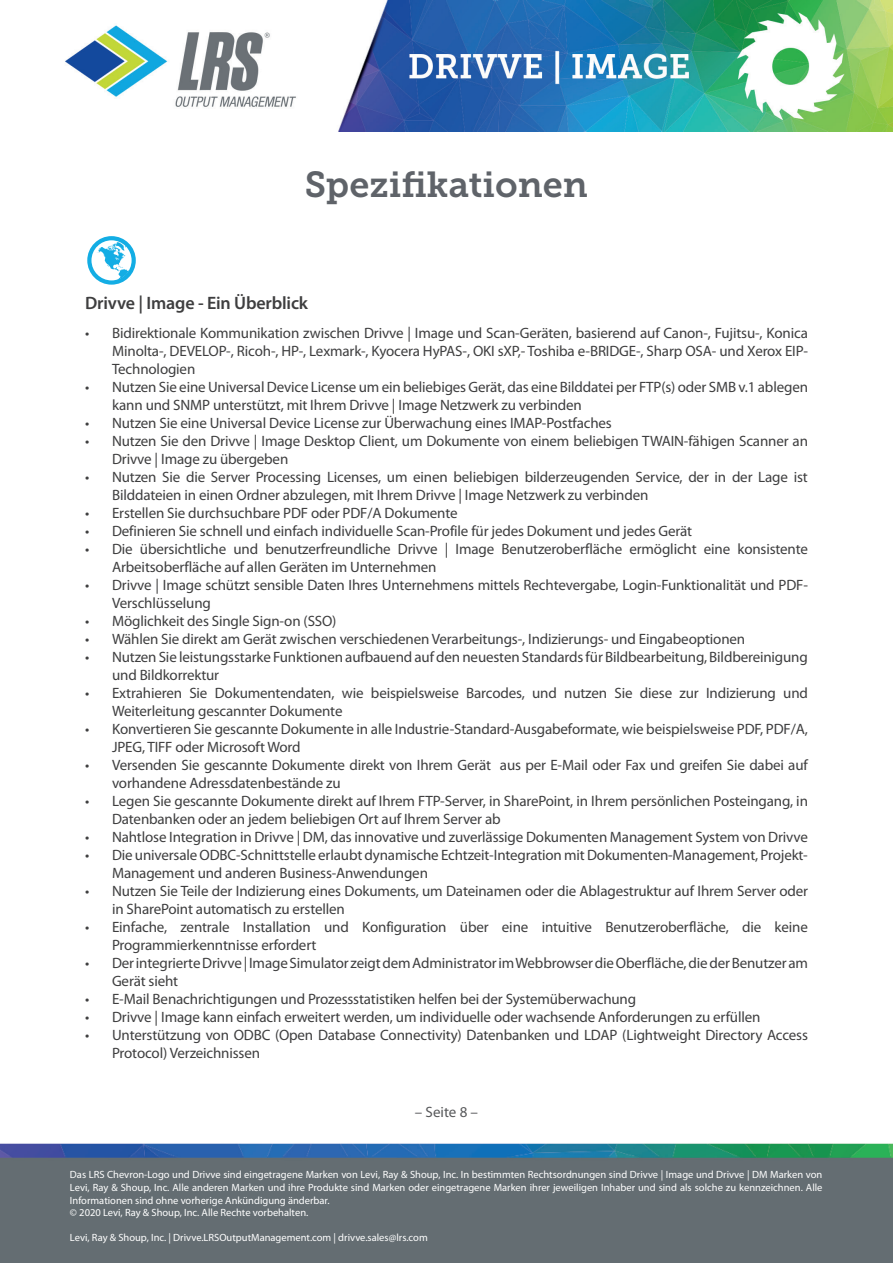
<style>
.page{position:relative;width:893px;height:1263px;background:#fff}
.page>*{position:absolute;margin:0;border:0;box-sizing:border-box;transform-origin:0 0}
.t1{font:36px "Museo Slab 700";color:#5f6369}
.t2{font:600 18px "Myriad Pro";letter-spacing:-.01em;color:#3e3e3f}
.t3{font:15px/18px "Myriad Pro";letter-spacing:-.01em;color:#3e3e3f}
.t4{font:15px "Myriad Pro";color:#57585a}
.t5{font:10.5px/12.6px "Myriad Pro";color:#fff}
</style>
<div class="page">
<img style="left:65px;top:1px;width:828px;height:130px">
<img style="left:0;top:1143px;width:893px;height:120px">
<div style="left:87px;top:236px;width:49px;height:49px;border:4px solid #13ade4;border-radius:50%"></div>
<svg style="left:95px;top:239px;width:38px;height:41px"></svg>
<h1 class="t1" style="left:305px;top:164px;width:285px">Spezifikationen</h1>
<p class="t2" style="left:85px;top:293px;width:225px">Drivve | Image - Ein Überblick</p>
<p class="t3" style="left:112px;top:324px;width:697px;text-align:justify;text-indent:-27px">• Bidirektionale Kommunikation zwischen Drivve | Image und Scan-Geräten, basierend auf Canon-, Fujitsu-, Konica Minolta-, DEVELOP-, Ricoh-, HP-, Lexmark-, Kyocera HyPAS-, OKI sXP,- Toshiba e-BRIDGE-, Sharp OSA- und Xerox EIP-Technologien</p>
<p class="t3" style="left:112px;top:378px;width:697px;text-indent:-27px">• Nutzen Sie eine Universal Device License um ein beliebiges Gerät, das eine Bilddatei per FTP(s) oder SMB v.1 ablegen kann und SNMP unterstützt, mit Ihrem Drivve | Image Netzwerk zu verbinden</p>
<p class="t3" style="left:85px;top:414px;width:528px">• Nutzen Sie eine Universal Device License zur Überwachung eines IMAP-Postfaches</p>
<p class="t3" style="left:112px;top:432px;width:697px;text-indent:-27px">• Nutzen Sie den Drivve | Image Desktop Client, um Dokumente von einem beliebigen TWAIN-fähigen Scanner an<br>Drivve | Image zu übergeben</p>
<p class="t3" style="left:112px;top:468px;width:697px;text-indent:-27px">• Nutzen Sie die Server Processing Licenses, um einen beliebigen bilderzeugenden Service, der in der Lage ist<br>Bilddateien in einen Ordner abzulegen, mit Ihrem Drivve | Image Netzwerk zu verbinden</p>
<p class="t3" style="left:85px;top:504px;width:374px">• Erstellen Sie durchsuchbare PDF oder PDF/A Dokumente</p>
<p class="t3" style="left:85px;top:522px;width:609px">• Definieren Sie schnell und einfach individuelle Scan-Profile für jedes Dokument und jedes Gerät</p>
<p class="t3" style="left:112px;top:540px;width:697px;text-indent:-27px">• Die übersichtliche und benutzerfreundliche Drivve | Image Benutzeroberfläche ermöglicht eine konsistente<br>Arbeitsoberfläche auf allen Geräten im Unternehmen</p>
<p class="t3" style="left:112px;top:576px;width:697px;text-indent:-27px">• Drivve | Image schützt sensible Daten Ihres Unternehmens mittels Rechtevergabe, Login-Funktionalität und PDF-<br>Verschlüsselung</p>
<p class="t3" style="left:85px;top:612px;width:253px">• Möglichkeit des Single Sign-on (SSO)</p>
<p class="t3" style="left:85px;top:630px;width:662px">• Wählen Sie direkt am Gerät zwischen verschiedenen Verarbeitungs-, Indizierungs- und Eingabeoptionen</p>
<p class="t3" style="left:112px;top:648px;width:697px;text-indent:-27px">• Nutzen Sie leistungsstarke Funktionen aufbauend auf den neuesten Standards für Bildbearbeitung, Bildbereinigung und Bildkorrektur</p>
<p class="t3" style="left:112px;top:684px;width:697px;text-indent:-27px">• Extrahieren Sie Dokumentendaten, wie beispielsweise Barcodes, und nutzen Sie diese zur Indizierung und<br>Weiterleitung gescannter Dokumente</p>
<p class="t3" style="left:112px;top:720px;width:697px;text-indent:-27px">• Konvertieren Sie gescannte Dokumente in alle Industrie-Standard-Ausgabeformate, wie beispielsweise PDF, PDF/A,<br>JPEG, TIFF oder Microsoft Word</p>
<p class="t3" style="left:112px;top:756px;width:697px;text-indent:-27px">• Versenden Sie gescannte Dokumente direkt von Ihrem Gerät aus per E-Mail oder Fax und greifen Sie dabei auf vorhandene Adressdatenbestände zu</p>
<p class="t3" style="left:112px;top:792px;width:697px;text-indent:-27px">• Legen Sie gescannte Dokumente direkt auf Ihrem FTP-Server, in SharePoint, in Ihrem persönlichen Posteingang, in<br>Datenbanken oder an jedem beliebigen Ort auf Ihrem Server ab</p>
<p class="t3" style="left:85px;top:828px;width:724px">• Nahtlose Integration in Drivve | DM, das innovative und zuverlässige Dokumenten Management System von Drivve</p>
<p class="t3" style="left:112px;top:846px;width:697px;text-indent:-27px">• Die universale ODBC-Schnittstelle erlaubt dynamische Echtzeit-Integration mit Dokumenten-Management, Projekt-<br>Management und anderen Business-Anwendungen</p>
<p class="t3" style="left:112px;top:882px;width:697px;text-indent:-27px">• Nutzen Sie Teile der Indizierung eines Dokuments, um Dateinamen oder die Ablagestruktur auf Ihrem Server oder in SharePoint automatisch zu erstellen</p>
<p class="t3" style="left:112px;top:918px;width:697px;text-indent:-27px">• Einfache, zentrale Installation und Konfiguration über eine intuitive Benutzeroberfläche, die keine<br>Programmierkenntnisse erfordert</p>
<p class="t3" style="left:112px;top:954px;width:697px;text-indent:-27px">• Der integrierte Drivve | Image Simulator zeigt dem Administrator im Webbrowser die Oberfläche, die der Benutzer am<br>Gerät sieht</p>
<p class="t3" style="left:85px;top:990px;width:553px">• E-Mail Benachrichtigungen und Prozessstatistiken helfen bei der Systemüberwachung</p>
<p class="t3" style="left:85px;top:1008px;width:677px">• Drivve | Image kann einfach erweitert werden, um individuelle oder wachsende Anforderungen zu erfüllen</p>
<p class="t3" style="left:112px;top:1026px;width:697px;text-indent:-27px">• Unterstützung von ODBC (Open Database Connectivity) Datenbanken und LDAP (Lightweight Directory Access<br>Protocol) Verzeichnissen</p>
<p class="t4" style="left:415px;top:1104px;width:65px">– Seite 8 –</p>
<p class="t5" style="left:70px;top:1169px;width:754px">Das LRS Chevron-Logo und Drivve sind eingetragene Marken von Levi, Ray &amp; Shoup, Inc. In bestimmten Rechtsordnungen sind Drivve | Image und Drivve | DM Marken von Levi, Ray &amp; Shoup, Inc. Alle anderen Marken und ihre Produkte sind Marken oder eingetragene Marken ihrer jeweiligen Inhaber und sind als solche zu kennzeichnen. Alle Informationen sind ohne vorherige Ankündigung änderbar.<br>© 2020 Levi, Ray &amp; Shoup, Inc. Alle Rechte vorbehalten.</p>
<p class="t5" style="left:70px;top:1232px;width:359px">Levi, Ray &amp; Shoup, Inc. | Drivve.LRSOutputManagement.com | drivve.sales@lrs.com</p>
</div>
